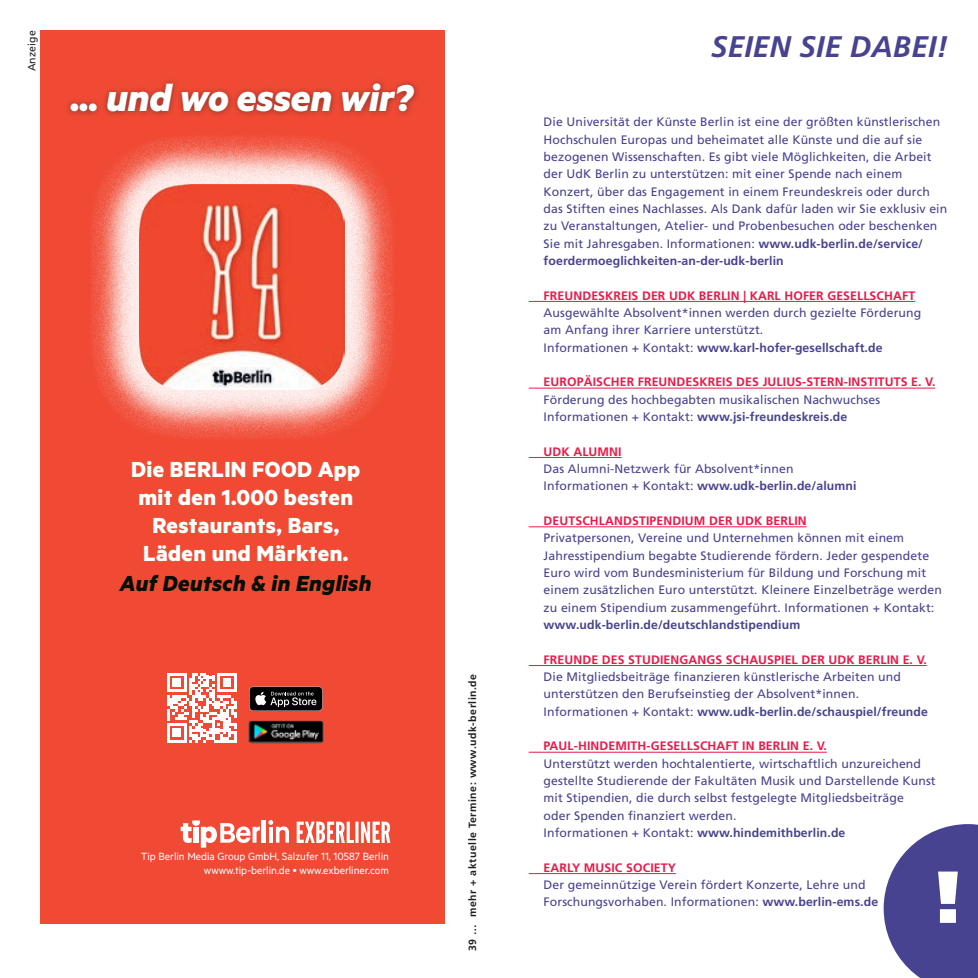
<style>
.page{position:relative;width:978px;height:978px;background:#fff}
.page>*{position:absolute;margin:0;border:0;box-sizing:border-box;transform-origin:0 0}
.t1{font:italic 700 42px "Metric";letter-spacing:-.005em;color:#fff}
.t2{font:italic 700 29.75px "Frutiger";letter-spacing:.005em;color:#474390}
.t3{font:700 24.5px/28px "Metric";letter-spacing:.015em;color:#fff;text-align:center}
.t4{font:italic 700 24.5px "Metric";letter-spacing:.015em;color:#060f03}
.t5{font:12.25px/17.3px "Frutiger";letter-spacing:.01em;color:#474390}
.t6{font:700 12.25px "Frutiger";letter-spacing:.01em;color:#ed1848}
.t7{font:700 12.25px "Frutiger";letter-spacing:.01em;color:#474390}
.t8{font:11.72px/13.8px "Metric";color:#fff;text-align:right}
.t9{font:700 10.5px "Frutiger";letter-spacing:.05em;color:#231f20}
.t10{font:10.5px "Frutiger";letter-spacing:.01em;color:#231f20}
.s1{font-weight:700}
</style>
<div class="page">
<div style="left:40px;top:30px;width:404px;height:893px;background:#f04a34"></div>
<div style="left:64px;top:77px;width:356px;height:41px;background:#231f20;opacity:.5"></div>
<div style="left:88px;top:133px;width:308px;height:308px;background:#fff;opacity:.96"></div>
<img style="left:140px;top:185px;width:204px;height:204px">
<svg style="left:296px;top:821px;width:94px;height:21px"></svg>
<hr style="left:262px;top:820px;width:4px;height:22px;background:#fff">
<svg style="left:268px;top:820px;width:21px;height:22px"></svg>
<svg style="left:181px;top:820px;width:79px;height:27px"></svg>
<svg style="left:167px;top:673px;width:70px;height:69px"></svg>
<svg style="left:249px;top:686px;width:73px;height:24px;background:#332f2e"></svg>
<img style="left:248px;top:720px;width:76px;height:24px">
<svg style="left:883px;top:824px;width:94px;height:153px"></svg>
<hr style="left:528px;top:301px;width:386px;height:1px;background:#ed1848">
<hr style="left:528px;top:388px;width:407px;height:1px;background:#ed1848">
<hr style="left:528px;top:457px;width:93px;height:1px;background:#ed1848">
<hr style="left:528px;top:526px;width:278px;height:1px;background:#ed1848">
<hr style="left:528px;top:665px;width:398px;height:1px;background:#ed1848">
<hr style="left:528px;top:751px;width:298px;height:1px;background:#ed1848">
<hr style="left:528px;top:873px;width:147px;height:1px;background:#ed1848">
<p class="t10" style="left:26px;top:71px;width:42px;rotate:-90deg">Anzeige</p>
<h1 class="t1" style="left:71px;top:73px;width:344px">... und wo essen wir?</h1>
<h3 class="t3" style="left:131px;top:454px;width:230px">Die BERLIN FOOD App mit den 1.000 besten<br>Restaurants, Bars,<br>Läden und Märkten.</h3>
<h3 class="t4" style="left:120px;top:568px;width:253px">Auf Deutsch &amp; in English</h3>
<p class="t8" style="left:141px;top:849px;width:249px">Tip Berlin Media Group GmbH, Salzufer 11, 10587 Berlin wwww.tip-berlin.de • www.exberliner.com</p>
<p class="t9" style="left:466px;top:950px;width:279px;rotate:-90deg">39 … mehr + aktuelle Termine: www.udk-berlin.de</p>
<h2 class="t2" style="left:710px;top:29px;width:239px">SEIEN SIE DABEI!</h2>
<p class="t5" style="left:543px;top:113px;width:405px">Die Universität der Künste Berlin ist eine der größten künstlerischen Hochschulen Europas und beheimatet alle Künste und die auf sie bezogenen Wissenschaften. Es gibt viele Möglichkeiten, die Arbeit der UdK Berlin zu unterstützen: mit einer Spende nach einem Konzert, über das Engagement in einem Freundeskreis oder durch das Stiften eines Nachlasses. Als Dank dafür laden wir Sie exklusiv ein zu Veranstaltungen, Atelier- und Probenbesuchen oder beschenken Sie mit Jahresgaben. Informationen: <span class="s1">www.udk-berlin.de/service/ foerdermoeglichkeiten-an-der-udk-berlin</span></p>
<p class="t6" style="left:543px;top:288px;width:373px">FREUNDESKREIS DER UDK BERLIN | KARL HOFER GESELLSCHAFT</p>
<p class="t5" style="left:543px;top:304px;width:379px">Ausgewählte Absolvent*innen werden durch gezielte Förderung am Anfang ihrer Karriere unterstützt.<br>Informationen + Kontakt: <span class="s1">www.karl-hofer-gesellschaft.de</span></p>
<p class="t6" style="left:543px;top:375px;width:393px">EUROPÄISCHER FREUNDESKREIS DES JULIUS-STERN-INSTITUTS E. V.</p>
<p class="t5" style="left:543px;top:391px;width:338px">Förderung des hochbegabten musikalischen Nachwuchses<br>Informationen + Kontakt: <span class="s1">www.jsi-freundeskreis.de</span></p>
<p class="t6" style="left:543px;top:444px;width:79px">UDK ALUMNI</p>
<p class="t5" style="left:543px;top:460px;width:314px">Das Alumni-Netzwerk für Absolvent*innen<br>Informationen + Kontakt: <span class="s1">www.udk-berlin.de/alumni</span></p>
<p class="t6" style="left:543px;top:513px;width:264px">DEUTSCHLANDSTIPENDIUM DER UDK BERLIN</p>
<p class="t5" style="left:543px;top:529px;width:400px">Privatpersonen, Vereine und Unternehmen können mit einem Jahresstipendium begabte Studierende fördern. Jeder gespendete Euro wird vom Bundesministerium für Bildung und Forschung mit einem zusätzlichen Euro unterstützt. Kleinere Einzelbeträge werden zu einem Stipendium zusammengeführt. Informationen + Kontakt:</p>
<p class="t7" style="left:543px;top:617px;width:258px">www.udk-berlin.de/deutschlandstipendium</p>
<p class="t6" style="left:543px;top:652px;width:384px">FREUNDE DES STUDIENGANGS SCHAUSPIEL DER UDK BERLIN E. V.</p>
<p class="t5" style="left:543px;top:668px;width:386px">Die Mitgliedsbeiträge finanzieren künstlerische Arbeiten und unterstützen den Berufseinstieg der Absolvent*innen.<br>Informationen + Kontakt: <span class="s1">www.udk-berlin.de/schauspiel/freunde</span></p>
<p class="t6" style="left:543px;top:738px;width:285px">PAUL-HINDEMITH-GESELLSCHAFT IN BERLIN E. V.</p>
<p class="t5" style="left:543px;top:754px;width:393px">Unterstützt werden hochtalentierte, wirtschaftlich unzureichend gestellte Studierende der Fakultäten Musik und Darstellende Kunst mit Stipendien, die durch selbst festgelegte Mitgliedsbeiträge<br>oder Spenden finanziert werden.<br>Informationen + Kontakt: <span class="s1">www.hindemithberlin.de</span></p>
<p class="t6" style="left:543px;top:860px;width:134px">EARLY MUSIC SOCIETY</p>
<p class="t5" style="left:543px;top:876px;width:336px">Der gemeinnützige Verein fördert Konzerte, Lehre und<br>Forschungsvorhaben. Informationen: <span class="s1">www.berlin-ems.de</span></p>
</div>
